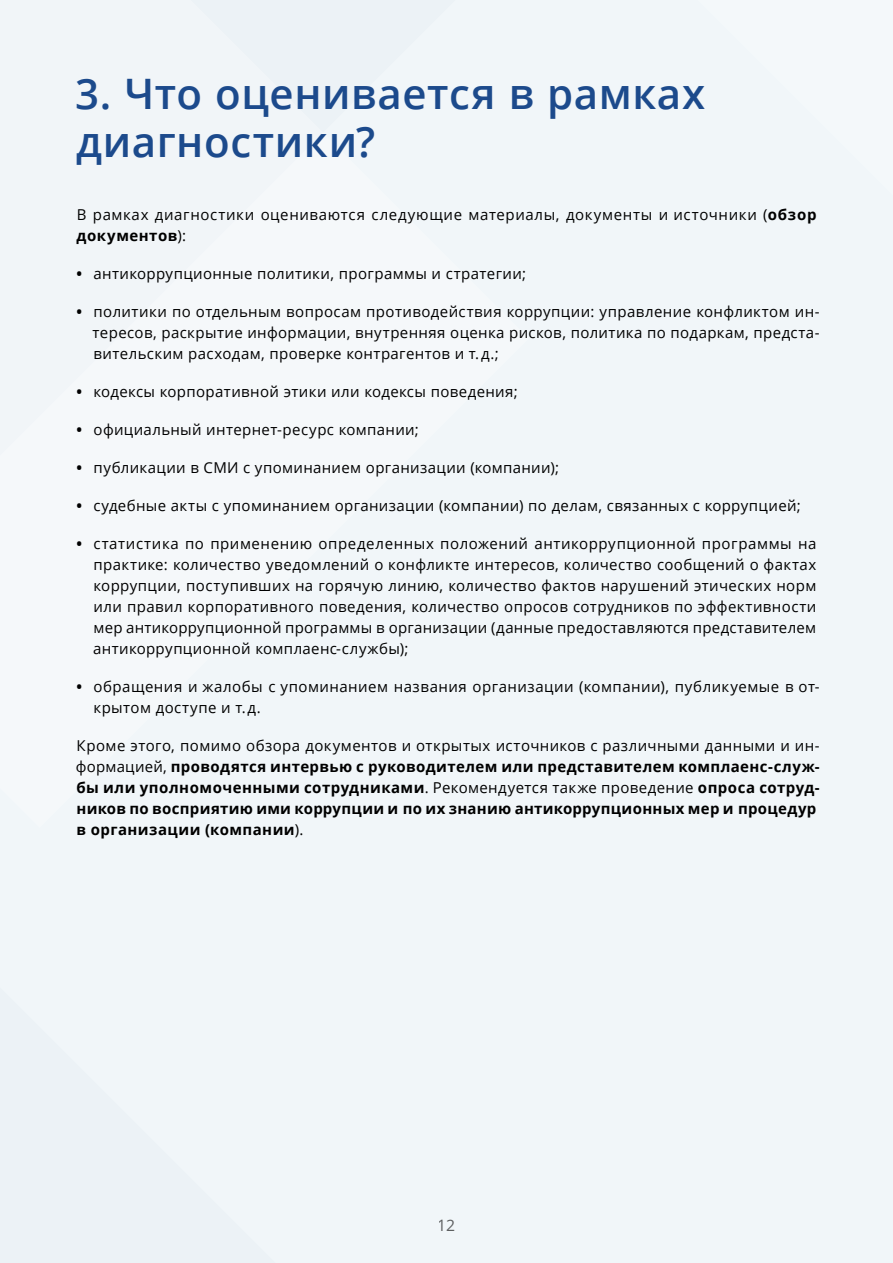
<style>
.page{position:relative;width:893px;height:1263px;background:#f1f6f9}
.page>*{position:absolute;margin:0;border:0;box-sizing:border-box;transform-origin:0 0}
.t1{font:600 42px/48px "Open Sans";letter-spacing:.015em;color:#1c4a8c}
.t2{font:15.75px "Open Sans";color:#636363}
.t3{font:15px/21px "Open Sans";letter-spacing:.025em;color:#000}
.t4{font:700 15px/21px "Open Sans";letter-spacing:.025em;color:#000}
.s1{font-weight:700}
.s2{font-weight:400}
</style>
<div class="page">
<div style="left:0;top:0;width:529px;height:828px;background:#f1f6f9"></div>
<div style="left:697px;top:0;width:196px;height:375px;background:#f1f6f9"></div>
<h1 class="t1" style="left:75px;top:69px;width:631px">3. Что оценивается в рамках диагностики?</h1>
<p class="t3" style="left:77px;top:204px;width:741px">В рамках диагностики оцениваются следующие материалы, документы и источники (<span class="s1">обзор документов</span>):</p>
<p class="t3" style="left:77px;top:263px;width:451px"><span class="s1">•</span> антикоррупционные политики, программы и стратегии;</p>
<p class="t3" style="left:93px;top:301px;width:729px;text-align:justify;text-indent:-16px"><span class="s1">•</span> политики по отдельным вопросам противодействия коррупции: управление конфликтом ин&shy;тересов, раскрытие информации, внутренняя оценка рисков, политика по подаркам, предста&shy;вительским расходам, проверке контрагентов и т. д.;</p>
<p class="t3" style="left:77px;top:381px;width:443px"><span class="s1">•</span> кодексы корпоративной этики или кодексы поведения;</p>
<p class="t3" style="left:77px;top:419px;width:344px"><span class="s1">•</span> официальный интернет-ресурс компании;</p>
<p class="t3" style="left:77px;top:457px;width:484px"><span class="s1">•</span> публикации в СМИ с упоминанием организации (компании);</p>
<p class="t3" style="left:77px;top:495px;width:726px"><span class="s1">•</span> судебные акты с упоминанием организации (компании) по делам, связанных с коррупцией;</p>
<p class="t3" style="left:93px;top:533px;width:725px;text-align:justify;text-indent:-17px"><span class="s1">•</span> статистика по применению определенных положений антикоррупционной программы на практике: количество уведомлений о конфликте интересов, количество сообщений о фактах коррупции, поступивших на горячую линию, количество фактов нарушений этических норм или правил корпоративного поведения, количество опросов сотрудников по эффективности мер антикоррупционной программы в организации (данные предоставляются представителем антикоррупционной комплаенс-службы);</p>
<p class="t3" style="left:93px;top:676px;width:728px;text-indent:-17px"><span class="s1">•</span> обращения и жалобы с упоминанием названия организации (компании), публикуемые в от&shy;крытом доступе и т. д.</p>
<p class="t4" style="left:76px;top:735px;width:745px"><span class="s2">Кроме этого, помимо обзора документов и открытых источников с различными данными и ин&shy;формацией,</span> проводятся интервью с руководителем или представителем комплаенс-служ&shy;бы или уполномоченными сотрудниками<span class="s2">. Рекомендуется также проведение</span> опроса сотруд&shy;ников по восприятию ими коррупции и по их знанию антикоррупционных мер и процедур в организации (компании<span class="s2">).</span></p>
<p class="t2" style="left:438px;top:1214px;width:19px">12</p>
</div>
